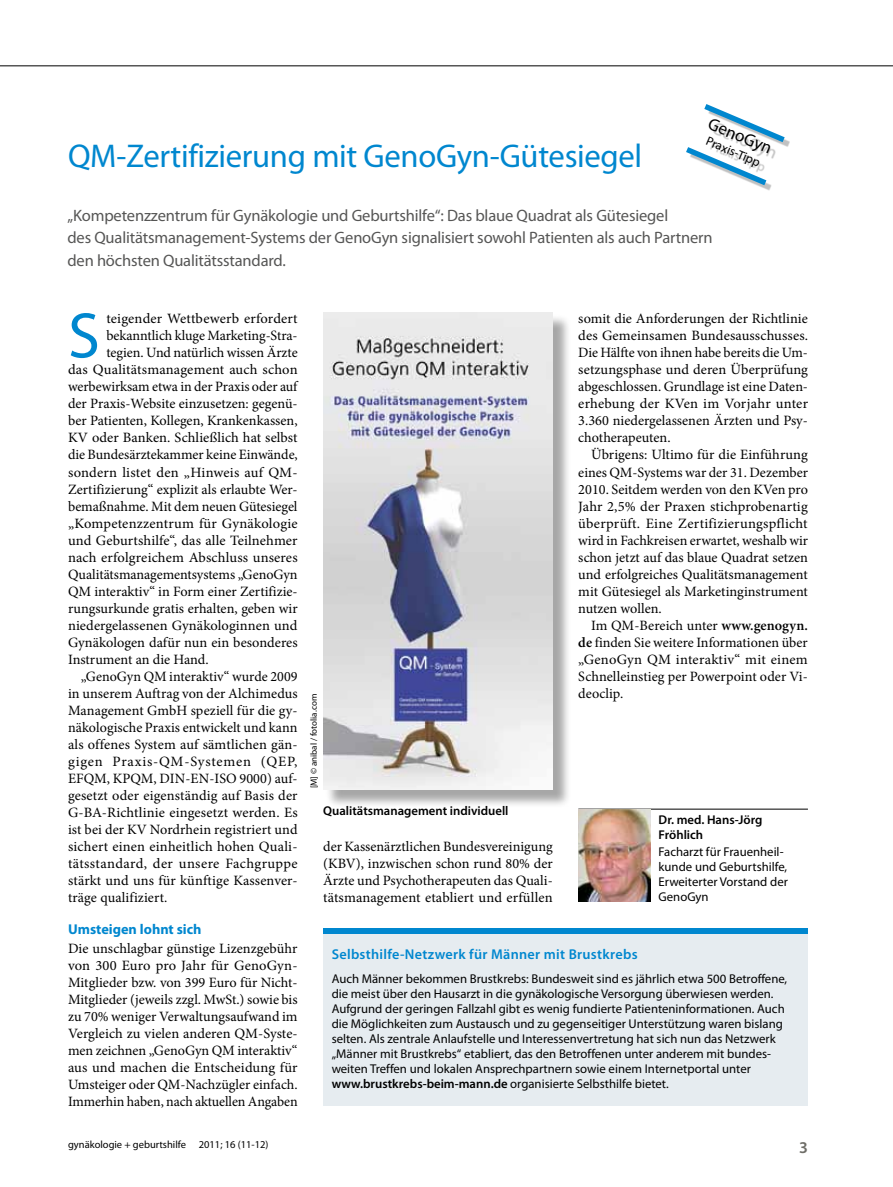
<style>
.page{position:relative;width:893px;height:1187px;background:#fff}
.page>*{position:absolute;margin:0;border:0;box-sizing:border-box;transform-origin:0 0}
.t1{font:64.65px "Myriad Pro";color:#0087cf}
.t2{font:33px "Myriad Pro";letter-spacing:-.01em;color:#0087cf}
.t3{font:17.25px "Myriad Pro";color:#000}
.t4{font:16.5px/22.5px "Myriad Pro";letter-spacing:-.01em;color:#565655}
.t5{font:600 16.5px "Myriad Pro";color:#6e6d67}
.t6{font:14.25px/17px "Minion Pro";letter-spacing:.005em;color:#000;text-align:justify}
.t7{font:600 14.25px "Myriad Pro";letter-spacing:.02em;color:#0087cf}
.t8{font:14.25px "Minion Pro";letter-spacing:.025em;color:#000}
.t9{font:14.25px "Minion Pro";letter-spacing:.055em;color:#000}
.t10{font:700 14.25px "Myriad Pro";color:#0087cf}
.t11{font:12.75px/15px "Myriad Pro";color:#000}
.t12{font:600 12.75px/15px "Myriad Pro";color:#000}
.t13{font:10.5px "Myriad Pro";color:#000}
.t14{font:9px "Myriad Pro";color:#000}
.s1{font-weight:600}
</style>
<div class="page">
<hr style="left:0;top:66px;width:893px;height:1px;background:#000">
<hr style="left:578px;top:808px;width:230px;height:1px;background:#000">
<img style="left:578px;top:809px;width:72px;height:92px">
<div style="left:689px;top:107px;width:101px;height:83px;background:#000;opacity:.25"></div>
<svg style="left:686px;top:104px;width:99px;height:81px"></svg>
<div style="left:323px;top:928px;width:485px;height:177px;background:#e6ecf0"></div>
<div style="left:323px;top:928px;width:485px;height:5px;background:#0087cf"></div>
<div style="left:325px;top:314px;width:247px;height:493px;background:#000;opacity:.35"></div>
<img style="left:323px;top:312px;width:230px;height:477px">
<h2 class="t2" style="left:68px;top:136px;width:576px">QM-Zertifizierung mit GenoGyn-Gütesiegel</h2>
<p class="t3" style="left:713px;top:113px;width:69px;rotate:23deg">GenoGyn</p>
<p class="t11" style="left:710px;top:133px;width:59px;rotate:23deg">Praxis-Tipp</p>
<p class="t4" style="left:67px;top:204px;width:647px">„Kompetenzzentrum für Gynäkologie und Geburtshilfe“: Das blaue Quadrat als Gütesiegel<br>des Qualitätsmanagement-Systems der GenoGyn signalisiert sowohl Patienten als auch Partnern den höchsten Qualitätsstandard.</p>
<h1 class="t1" style="left:68px;top:296px;width:33px">S</h1>
<p class="t6" style="left:106px;top:310px;width:193px">teigender Wettbewerb erfordert</p>
<p class="t6" style="left:106px;top:327px;width:193px">bekanntlich kluge Marketing-Stra-</p>
<p class="t6" style="left:106px;top:344px;width:193px">tegien. Und natürlich wissen Ärzte</p>
<p class="t6" style="left:68px;top:361px;width:231px">das Qualitätsmanagement auch schon</p>
<p class="t6" style="left:68px;top:378px;width:231px">werbewirksam etwa in der Praxis oder auf</p>
<p class="t6" style="left:68px;top:395px;width:231px">der Praxis-Website einzusetzen: gegenü-</p>
<p class="t6" style="left:68px;top:412px;width:231px">ber Patienten, Kollegen, Krankenkassen,</p>
<p class="t6" style="left:68px;top:429px;width:231px">KV oder Banken. Schließlich hat selbst</p>
<p class="t6" style="left:68px;top:446px;width:231px">die Bundesärztekammer keine Einwände,</p>
<p class="t6" style="left:68px;top:463px;width:231px">sondern listet den „Hinweis auf QM-</p>
<p class="t6" style="left:68px;top:480px;width:231px">Zertifizierung“ explizit als erlaubte Wer-</p>
<p class="t6" style="left:68px;top:497px;width:231px">bemaßnahme. Mit dem neuen Gütesiegel</p>
<p class="t6" style="left:68px;top:514px;width:231px">„Kompetenzzentrum für Gynäkologie</p>
<p class="t6" style="left:68px;top:531px;width:231px">und Geburtshilfe“, das alle Teilnehmer</p>
<p class="t6" style="left:68px;top:548px;width:231px">nach erfolgreichem Abschluss unseres</p>
<p class="t6" style="left:68px;top:565px;width:231px">Qualitätsmanagementsystems „GenoGyn</p>
<p class="t6" style="left:68px;top:582px;width:231px">QM interaktiv“ in Form einer Zertifizie-</p>
<p class="t6" style="left:68px;top:599px;width:231px">rungsurkunde gratis erhalten, geben wir</p>
<p class="t6" style="left:68px;top:616px;width:231px">niedergelassenen Gynäkologinnen und</p>
<p class="t6" style="left:68px;top:633px;width:231px">Gynäkologen dafür nun ein besonderes</p>
<p class="t6" style="left:68px;top:650px;width:142px">Instrument an die Hand.</p>
<p class="t6" style="left:81px;top:667px;width:218px">„GenoGyn QM interaktiv“ wurde 2009</p>
<p class="t6" style="left:68px;top:684px;width:231px">in unserem Auftrag von der Alchimedus</p>
<p class="t6" style="left:68px;top:701px;width:231px">Management GmbH speziell für die gy-</p>
<p class="t6" style="left:68px;top:718px;width:231px">näkologische Praxis entwickelt und kann</p>
<p class="t6" style="left:68px;top:735px;width:231px">als offenes System auf sämtlichen gän-</p>
<p class="t9" style="left:68px;top:751px;width:231px">gigen Praxis-QM-Systemen (QEP,</p>
<p class="t6" style="left:68px;top:769px;width:231px">EFQM, KPQM, DIN-EN-ISO 9000) auf-</p>
<p class="t6" style="left:68px;top:786px;width:231px">gesetzt oder eigenständig auf Basis der</p>
<p class="t6" style="left:68px;top:803px;width:231px">G-BA-Richtlinie eingesetzt werden. Es</p>
<p class="t6" style="left:68px;top:820px;width:231px">ist bei der KV Nordrhein registriert und</p>
<p class="t6" style="left:68px;top:837px;width:231px">sichert einen einheitlich hohen Quali-</p>
<p class="t8" style="left:68px;top:853px;width:231px">tätsstandard, der unsere Fachgruppe</p>
<p class="t6" style="left:68px;top:871px;width:231px">stärkt und uns für künftige Kassenver-</p>
<p class="t6" style="left:68px;top:888px;width:101px">träge qualifiziert.</p>
<p class="t10" style="left:68px;top:920px;width:135px">Umsteigen lohnt sich</p>
<p class="t6" style="left:68px;top:939px;width:231px">Die unschlagbar günstige Lizenzgebühr von 300 Euro pro Jahr für GenoGyn-Mitglieder bzw. von 399 Euro für Nicht-Mitglieder (jeweils zzgl. MwSt.) sowie bis zu 70% weniger Verwaltungsaufwand im Vergleich zu vielen anderen QM-Syste&shy;men zeichnen „GenoGyn QM interaktiv“ aus und machen die Entscheidung für Umsteiger oder QM-Nachzügler einfach.<br>Immerhin haben, nach aktuellen Angaben</p>
<p class="t14" style="left:308px;top:788px;width:96px;rotate:-90deg">[M] © anibal / fotolia.com</p>
<p class="t12" style="left:323px;top:802px;width:187px">Qualitätsmanagement individuell</p>
<p class="t6" style="left:323px;top:837px;width:231px">der Kassenärztlichen Bundesvereinigung (KBV), inzwischen schon rund 80% der Ärzte und Psychotherapeuten das Quali&shy;tätsmanagement etabliert und erfüllen</p>
<p class="t6" style="left:578px;top:310px;width:231px">somit die Anforderungen der Richtlinie des Gemeinsamen Bundesausschusses.<br>Die Hälfte von ihnen habe bereits die Um&shy;setzungsphase und deren Überprüfung abgeschlossen. Grundlage ist eine Daten&shy;erhebung der KVen im Vorjahr unter 3.360 niedergelassenen Ärzten und Psy&shy;chotherapeuten.</p>
<p class="t6" style="left:578px;top:446px;width:231px;text-indent:13px">Übrigens: Ultimo für die Einführung eines QM-Systems war der 31. Dezember 2010. Seitdem werden von den KVen pro Jahr 2,5% der Praxen stichprobenartig überprüft. Eine Zertifizierungspflicht wird in Fachkreisen erwartet, weshalb wir schon jetzt auf das blaue Quadrat setzen und erfolgreiches Qualitätsmanagement mit Gütesiegel als Marketinginstrument nutzen wollen.</p>
<p class="t6" style="left:578px;top:616px;width:231px;text-indent:13px">Im QM-Bereich unter <span class="s1">www.genogyn. de</span> finden Sie weitere Informationen über „GenoGyn QM interaktiv“ mit einem Schnelleinstieg per Powerpoint oder Vi&shy;deoclip.</p>
<p class="t12" style="left:659px;top:812px;width:105px">Dr. med. Hans-Jörg<br>Fröhlich</p>
<p class="t11" style="left:659px;top:844px;width:131px">Facharzt für Frauenheil&shy;kunde und Geburtshilfe,<br>Erweiterter Vorstand der<br>GenoGyn</p>
<p class="t7" style="left:332px;top:945px;width:307px">Selbsthilfe-Netzwerk für Männer mit Brustkrebs</p>
<p class="t11" style="left:332px;top:970px;width:457px">Auch Männer bekommen Brustkrebs: Bundesweit sind es jährlich etwa 500 Betroffene, die meist über den Hausarzt in die gynäkologische Versorgung überwiesen werden.<br>Aufgrund der geringen Fallzahl gibt es wenig fundierte Patienteninformationen. Auch die Möglichkeiten zum Austausch und zu gegenseitiger Unterstützung waren bislang selten. Als zentrale Anlaufstelle und Interessenvertretung hat sich nun das Netzwerk „Männer mit Brustkrebs“ etabliert, das den Betroffenen unter anderem mit bundes&shy;weiten Treffen und lokalen Ansprechpartnern sowie einem Internetportal unter <span class="s1">www.brustkrebs-beim-mann.de</span> organisierte Selbsthilfe bietet.</p>
<p class="t13" style="left:68px;top:1137px;width:202px">gynäkologie + geburtshilfe 2011; 16 (11-12)</p>
<p class="t5" style="left:799px;top:1136px;width:10px">3</p>
</div>
